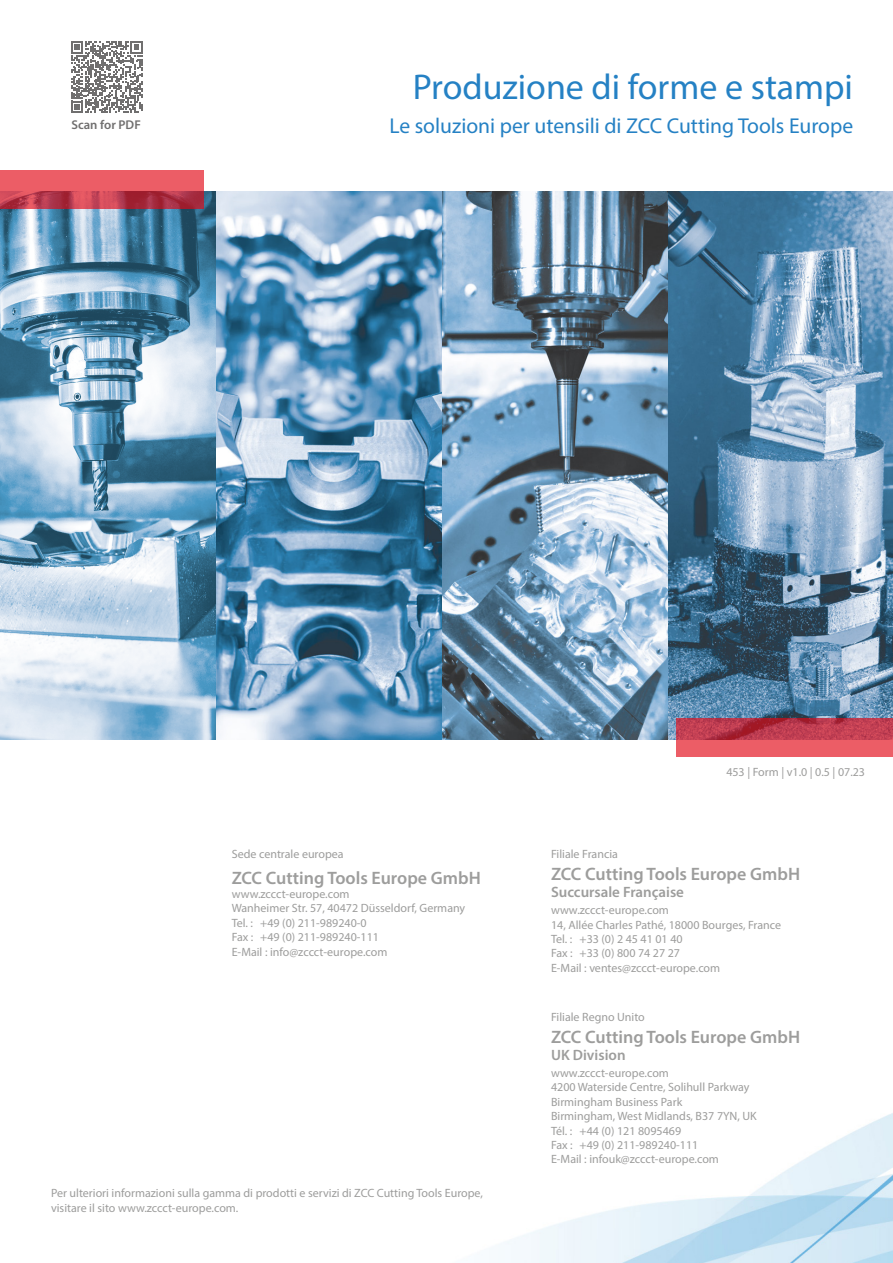
<style>
.page{position:relative;width:893px;height:1263px;background:#fff}
.page>*{position:absolute;margin:0;border:0;box-sizing:border-box;transform-origin:0 0}
.t1{font:36px "Myriad Pro";color:#2581c4}
.t2{font:21.6px "Myriad Pro";color:#2581c4}
.t3{font:600 18px "Myriad Pro";color:#9d9d9c}
.t4{font:600 15px "Myriad Pro";color:#9d9d9c}
.t5{font:600 12.75px "Myriad Pro";color:#706f6f}
.t6{font:12px/14.4px "Myriad Pro";color:#9d9d9c}
</style>
<div class="page">
<img style="left:0;top:191px;width:893px;height:549px">
<svg style="left:0;top:170px;width:204px;height:38px;background:#d44c59"></svg>
<svg style="left:676px;top:719px;width:217px;height:38px;background:#d14958"></svg>
<img style="left:501px;top:1113px;width:392px;height:150px">
<svg style="left:71px;top:41px;width:72px;height:72px"></svg>
<p class="t5" style="left:71px;top:117px;width:71px">Scan for PDF</p>
<h1 class="t1" style="left:413px;top:65px;width:442px">Produzione di forme e stampi</h1>
<h2 class="t2" style="left:390px;top:112px;width:465px">Le soluzioni per utensili di ZCC Cutting Tools Europe</h2>
<p class="t6" style="left:232px;top:847px;width:113px">Sede centrale europea</p>
<h3 class="t3" style="left:232px;top:866px;width:251px">ZCC Cutting Tools Europe GmbH</h3>
<p class="t6" style="left:232px;top:887px;width:235px">www.zccct-europe.com<br>Wanheimer Str. 57, 40472 Düsseldorf, Germany<br>Tel. : +49 (0) 211-989240-0<br>Fax : +49 (0) 211-989240-111<br>E-Mail : info@zccct-europe.com</p>
<p class="t6" style="left:726px;top:765px;width:140px">453 | Form | v1.0 | 0.5 | 07.23</p>
<p class="t6" style="left:551px;top:847px;width:68px">Filiale Francia</p>
<h3 class="t3" style="left:551px;top:862px;width:251px">ZCC Cutting Tools Europe GmbH</h3>
<p class="t4" style="left:551px;top:882px;width:135px">Succursale Française</p>
<p class="t6" style="left:551px;top:903px;width:232px">www.zccct-europe.com<br>14, Allée Charles Pathé, 18000 Bourges, France<br>Tel. : +33 (0) 2 45 41 01 40<br>Fax : +33 (0) 800 74 27 27<br>E-Mail : ventes@zccct-europe.com</p>
<p class="t6" style="left:551px;top:1010px;width:95px">Filiale Regno Unito</p>
<h3 class="t3" style="left:551px;top:1025px;width:251px">ZCC Cutting Tools Europe GmbH</h3>
<p class="t4" style="left:551px;top:1045px;width:76px">UK Division</p>
<p class="t6" style="left:551px;top:1065px;width:207px">www.zccct-europe.com<br>4200 Waterside Centre, Solihull Parkway<br>Birmingham Business Park<br>Birmingham, West Midlands, B37 7YN, UK<br>Tél. : +44 (0) 121 8095469<br>Fax : +49 (0) 211-989240-111<br>E-Mail : infouk@zccct-europe.com</p>
<p class="t6" style="left:51px;top:1186px;width:433px">Per ulteriori informazioni sulla gamma di prodotti e servizi di ZCC Cutting Tools Europe, visitare il sito www.zccct-europe.com.</p>
</div>
